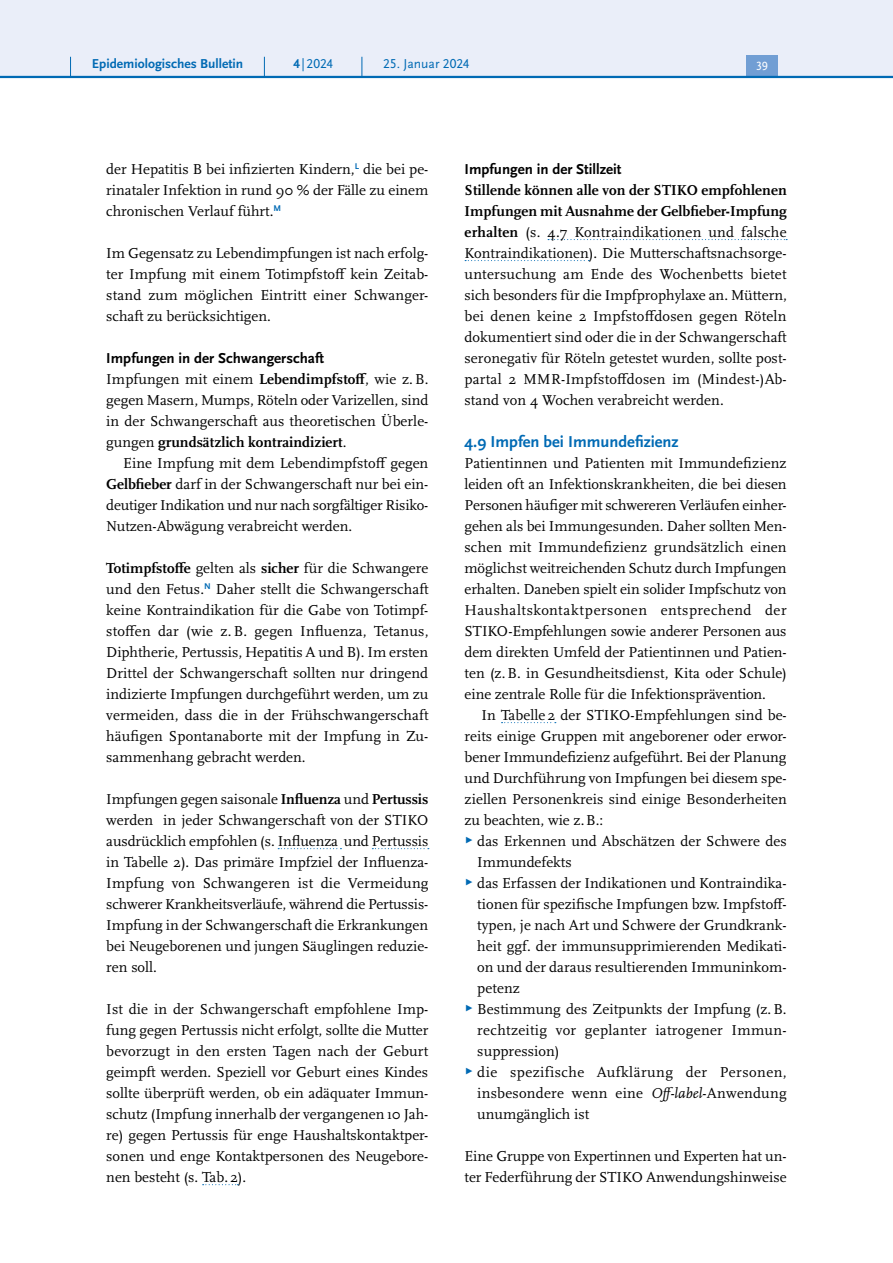
<style>
.page{position:relative;width:893px;height:1263px;background:#fff}
.page>*{position:absolute;margin:0;border:0;box-sizing:border-box;transform-origin:0 0}
.t1{font:700 16.5px "Scala Sans Pro";color:#006ab4}
.P_-_Fließtext{font:15px/21px "Scala Pro";color:#000;text-align:justify}
.t2{font:700 15px "Scala Sans Pro";color:#000}
.t3{font:700 13.5px "Scala Sans Pro";color:#006ab4}
.t4{font:13.5px "Scala Sans Pro";color:#006ab4}
.t5{font:12.45px "Scala Sans Pro";color:#fff}
.s1{font-weight:700}
.s2{font-family:"Scala Sans Pro";font-size:9px;color:#006ab4}
.s3{font-style:italic}
</style>
<div class="page">
<svg style="left:278px;top:848px;width:63px;height:1px"></svg>
<svg style="left:372px;top:848px;width:57px;height:1px"></svg>
<svg style="left:203px;top:1184px;width:35px;height:1px"></svg>
<svg style="left:548px;top:239px;width:239px;height:1px"></svg>
<svg style="left:465px;top:260px;width:124px;height:1px"></svg>
<svg style="left:502px;top:722px;width:54px;height:1px"></svg>
<div style="left:0;top:0;width:893px;height:77px;background:#eaeef9"></div>
<div style="left:746px;top:55px;width:32px;height:21px;background:#719ed4"></div>
<hr style="left:0;top:76px;width:893px;height:2px;background:#006ab4">
<svg style="left:70px;top:57px;width:1px;height:19px"></svg>
<svg style="left:264px;top:57px;width:1px;height:19px"></svg>
<svg style="left:362px;top:57px;width:1px;height:19px"></svg>
<p class="t3" style="left:92px;top:55px;width:153px">Epidemiologisches Bulletin</p>
<p class="t4" style="left:293px;top:55px;width:41px"><span class="s1">4</span> |2024</p>
<p class="t4" style="left:383px;top:55px;width:88px">25. Januar 2024</p>
<p class="t5" style="left:756px;top:59px;width:14px">39</p>
<p class="P_-_Fließtext" style="left:106px;top:158px;width:324px">der Hepatitis B bei infizierten Kindern,<sup>L</sup> die bei pe&shy;rinataler Infektion in rund 90 % der Fälle zu einem chronischen Verlauf führt.<sup>M</sup></p>
<p class="P_-_Fließtext" style="left:106px;top:242px;width:324px">Im Gegensatz zu Lebendimpfungen ist nach erfolg&shy;ter Impfung mit einem Totimpfstoff kein Zeitab&shy;stand zum möglichen Eintritt einer Schwanger&shy;schaft zu berücksichtigen.</p>
<h5 class="t2" style="left:106px;top:349px;width:219px">Impfungen in der Schwangerschaft</h5>
<p class="P_-_Fließtext" style="left:106px;top:368px;width:324px">Impfungen mit einem <span class="s1">Lebendimpfstoff</span>, wie z.B. gegen Masern, Mumps, Röteln oder Varizellen, sind in der Schwangerschaft aus theoretischen Überle&shy;gungen <span class="s1">grundsätzlich kontraindiziert</span>.</p>
<p class="P_-_Fließtext" style="left:106px;top:452px;width:324px;text-indent:17px">Eine Impfung mit dem Lebendimpfstoff gegen <span class="s1">Gelbfieber</span> darf in der Schwangerschaft nur bei ein&shy;deutiger Indikation und nur nach sorgfältiger Risiko-Nutzen-Abwägung verabreicht werden.</p>
<p class="P_-_Fließtext" style="left:106px;top:557px;width:324px"><span class="s1">Totimpfstoffe</span> gelten als <span class="s1">sicher</span> für die Schwangere und den Fetus.<sup>N</sup> Daher stellt die Schwangerschaft keine Kontraindikation für die Gabe von Totimpf&shy;stoffen dar (wie z.B. gegen Influenza, Tetanus, Diphtherie, Pertussis, Hepatitis A und B). Im ersten Drittel der Schwangerschaft sollten nur dringend indizierte Impfungen durchgeführt werden, um zu vermeiden, dass die in der Frühschwangerschaft häufigen Spontanaborte mit der Impfung in Zu&shy;sammenhang gebracht werden.</p>
<p class="P_-_Fließtext" style="left:106px;top:788px;width:324px">Impfungen gegen saisonale <span class="s1">Influenza</span> und <span class="s1">Pertussis </span>werden in jeder Schwangerschaft von der STIKO ausdrücklich empfohlen (s. Influenza und Pertussis in Tabelle 2). Das primäre Impfziel der Influenza-Impfung von Schwangeren ist die Vermeidung schwerer Krankheitsverläufe, während die Pertussis-Impfung in der Schwangerschaft die Erkrankungen bei Neugeborenen und jungen Säuglingen reduzie&shy;ren soll.</p>
<p class="P_-_Fließtext" style="left:106px;top:998px;width:324px">Ist die in der Schwangerschaft empfohlene Imp&shy;fung gegen Pertussis nicht erfolgt, sollte die Mutter bevorzugt in den ersten Tagen nach der Geburt geimpft werden. Speziell vor Geburt eines Kindes sollte überprüft werden, ob ein adäquater Immun&shy;schutz (Impfung innerhalb der vergangenen 10 Jah&shy;re) gegen Pertussis für enge Haushaltskontaktper&shy;sonen und enge Kontaktpersonen des Neugebore&shy;nen besteht (s. Tab.2).</p>
<h5 class="t2" style="left:465px;top:160px;width:159px">Impfungen in der Stillzeit</h5>
<p class="P_-_Fließtext" style="left:465px;top:179px;width:324px"><span class="s1">Stillende können alle von der STIKO empfohlenen Impfungen mit Ausnahme der Gelbfieber-Impfung erhalten</span> (s. 4.7 Kontraindikationen und falsche Kontraindikationen). Die Mutterschaftsnachsorge&shy;untersuchung am Ende des Wochenbetts bietet sich besonders für die Impfprophylaxe an. Müttern, bei denen keine 2 Impfstoffdosen gegen Röteln dokumentiert sind oder die in der Schwangerschaft seronegativ für Röteln getestet wurden, sollte post&shy;partal 2 MMR-Impfstoffdosen im (Mindest-)Ab&shy;stand von 4 Wochen verabreicht werden.</p>
<h4 class="t1" style="left:465px;top:431px;width:216px">4.9 Impfen bei Immundefizienz</h4>
<p class="P_-_Fließtext" style="left:465px;top:452px;width:324px">Patientinnen und Patienten mit Immundefizienz leiden oft an Infektionskrankheiten, die bei diesen Personen häufiger mit schwereren Verläufen einher&shy;gehen als bei Immungesunden. Daher sollten Men&shy;schen mit Immundefizienz grundsätzlich einen möglichst weitreichenden Schutz durch Impfungen erhalten. Daneben spielt ein solider Impfschutz von Haushaltskontaktpersonen entsprechend der STIKO-Empfehlungen sowie anderer Personen aus dem direkten Umfeld der Patientinnen und Patien&shy;ten (z.B. in Gesundheitsdienst, Kita oder Schule) eine zentrale Rolle für die Infektionsprävention.</p>
<p class="P_-_Fließtext" style="left:465px;top:704px;width:324px;text-indent:17px">In Tabelle 2 der STIKO-Empfehlungen sind be&shy;reits einige Gruppen mit angeborener oder erwor&shy;bener Immundefizienz aufgeführt. Bei der Planung und Durchführung von Impfungen bei diesem spe&shy;ziellen Personenkreis sind einige Besonderheiten zu beachten, wie z.B.:</p>
<p class="P_-_Fließtext" style="left:477px;top:830px;width:311px;text-indent:-13px"><span class="s2">▶</span> das Erkennen und Abschätzen der Schwere des<br>Immundefekts</p>
<p class="P_-_Fließtext" style="left:477px;top:872px;width:311px;text-indent:-13px"><span class="s2">▶</span> das Erfassen der Indikationen und Kontraindika&shy;tionen für spezifische Impfungen bzw. Impfstoff&shy;typen, je nach Art und Schwere der Grundkrank&shy;heit ggf. der immunsupprimierenden Medikati&shy;on und der daraus resultierenden Immuninkom&shy;petenz</p>
<p class="P_-_Fließtext" style="left:477px;top:998px;width:311px;text-indent:-13px"><span class="s2">▶</span> Bestimmung des Zeitpunkts der Impfung (z.B. rechtzeitig vor geplanter iatrogener Immun&shy;suppression)</p>
<p class="P_-_Fließtext" style="left:477px;top:1061px;width:311px;text-indent:-13px"><span class="s2">▶</span> die spezifische Aufklärung der Personen, insbesondere wenn eine <span class="s3">Off-label</span>-Anwendung unumgänglich ist</p>
<p class="P_-_Fließtext" style="left:465px;top:1145px;width:324px">Eine Gruppe von Expertinnen und Experten hat un&shy;ter Federführung der STIKO Anwendungshinweise</p>
</div>
